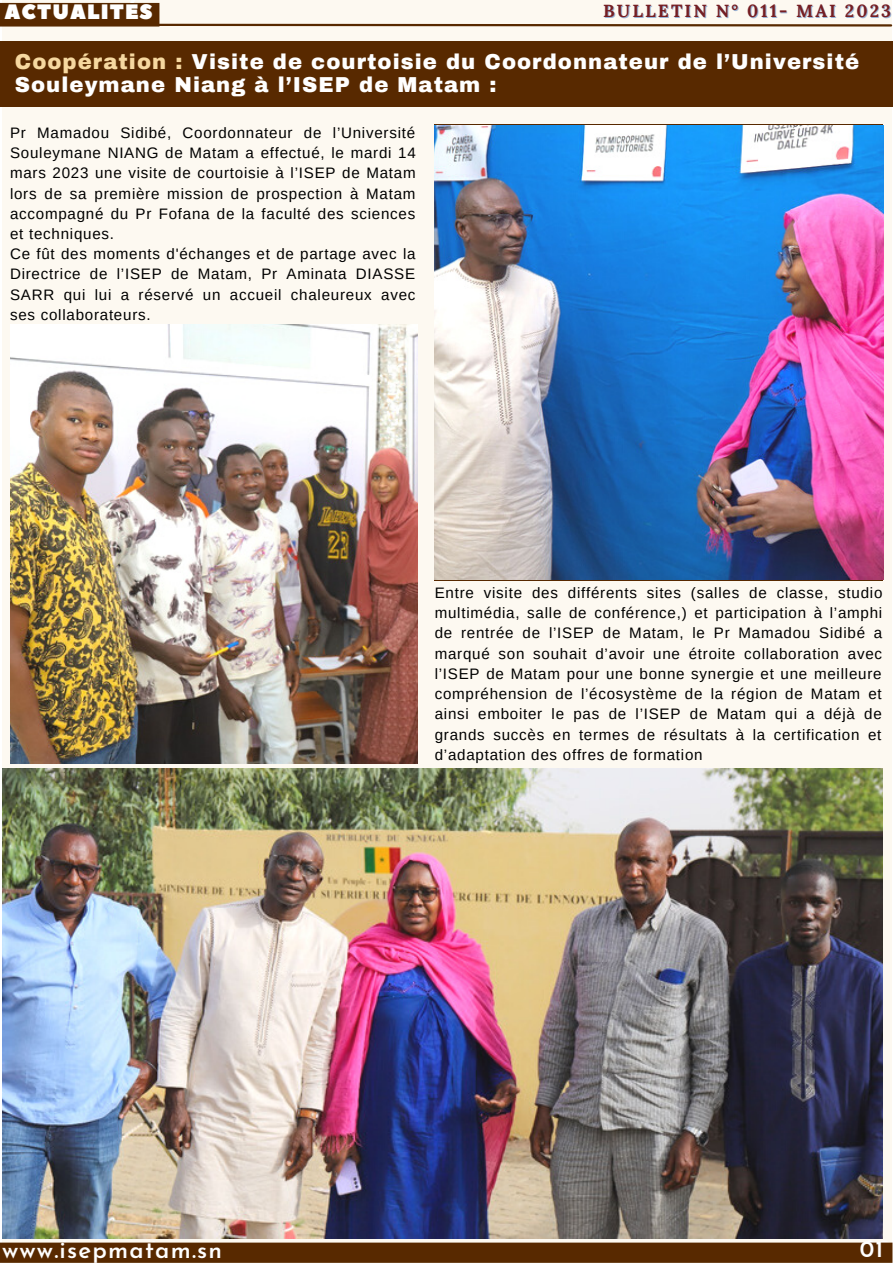
<style>
.page{position:relative;width:893px;height:1264px;background:#fff}
.page>*{position:absolute;margin:0;border:0;box-sizing:border-box;transform-origin:0 0}
.t1{font:600 24.75px "Josefin Sans";letter-spacing:.05em;color:#fff}
.t2{font:600 24px "Josefin Sans";letter-spacing:.05em;color:#fff}
.t3{font:600 23.25px "Josefin Sans";color:#fff}
.t4{font:900 21.15px/23.5px "Archivo";letter-spacing:.05em;color:#fff}
.t5{font:20.85px "Peace Sans";letter-spacing:.05em;color:#fff}
.t6{font:700 17.55px "Lora";letter-spacing:.12em;color:#761e22}
.t7{font:15.15px/20.2px "Arimo";letter-spacing:.05em;color:#000;text-align:justify}
.s1{color:#f6d8a0}
</style>
<div class="page">
<div style="left:2px;top:0;width:888px;height:1262px;background:#fdf9f1"></div>
<div style="left:0;top:1242px;width:892px;height:20px;background:#582900"></div>
<div style="left:0;top:42px;width:892px;height:65px;background:#582900"></div>
<div style="left:0;top:3px;width:159px;height:24px;background:#582900"></div>
<svg style="left:150px;top:23px;width:742px;height:5px"></svg>
<img style="left:2px;top:768px;width:880px;height:470px">
<img style="left:434px;top:125px;width:449px;height:455px">
<img style="left:10px;top:324px;width:407px;height:439px">
<p class="t5" style="left:4px;top:-2px;width:150px">ACTUALITÉS</p>
<p class="t4" style="left:15px;top:50px;width:845px"><span class="s1">Coopération :</span> Visite de courtoisie du Coordonnateur de l’Université<br>Souleymane Niang à l’ISEP de Matam :</p>
<p class="t6" style="left:603px;top:0;width:289px">BULLETIN N° 011- MAI 2023</p>
<p class="t7" style="left:10px;top:122px;width:407px">Pr Mamadou Sidibé, Coordonnateur de l’Université Souleymane NIANG de Matam a effectué, le mardi 14 mars 2023 une visite de courtoisie à l’ISEP de Matam lors de sa première mission de prospection à Matam accompagné du Pr Fofana de la faculté des sciences et techniques.</p>
<p class="t7" style="left:10px;top:244px;width:407px">Ce fût des moments d'échanges et de partage avec la Directrice de l’ISEP de Matam, Pr Aminata DIASSE SARR qui lui a réservé un accueil chaleureux avec ses collaborateurs.</p>
<p class="t7" style="left:434px;top:582px;width:449px">Entre visite des différents sites (salles de classe, studio multimédia, salle de conférence,) et participation à l’amphi de rentrée de l’ISEP de Matam, le Pr Mamadou Sidibé a marqué son souhait d’avoir une étroite collaboration avec l’ISEP de Matam pour une bonne synergie et une meilleure compréhension de l’écosystème de la région de Matam et ainsi emboiter le pas de l’ISEP de Matam qui a déjà de grands succès en termes de résultats à la certification et d’adaptation des offres de formation</p>
<p class="t1" style="left:111px;top:1237px;width:119px">matam.sn</p>
<p class="t3" style="left:877px;top:1238px;width:14px">2</p>
<p class="t2" style="left:2px;top:1239px;width:222px">www.isepmatam.sn</p>
<p class="t3" style="left:859px;top:1239px;width:25px">01</p>
</div>
